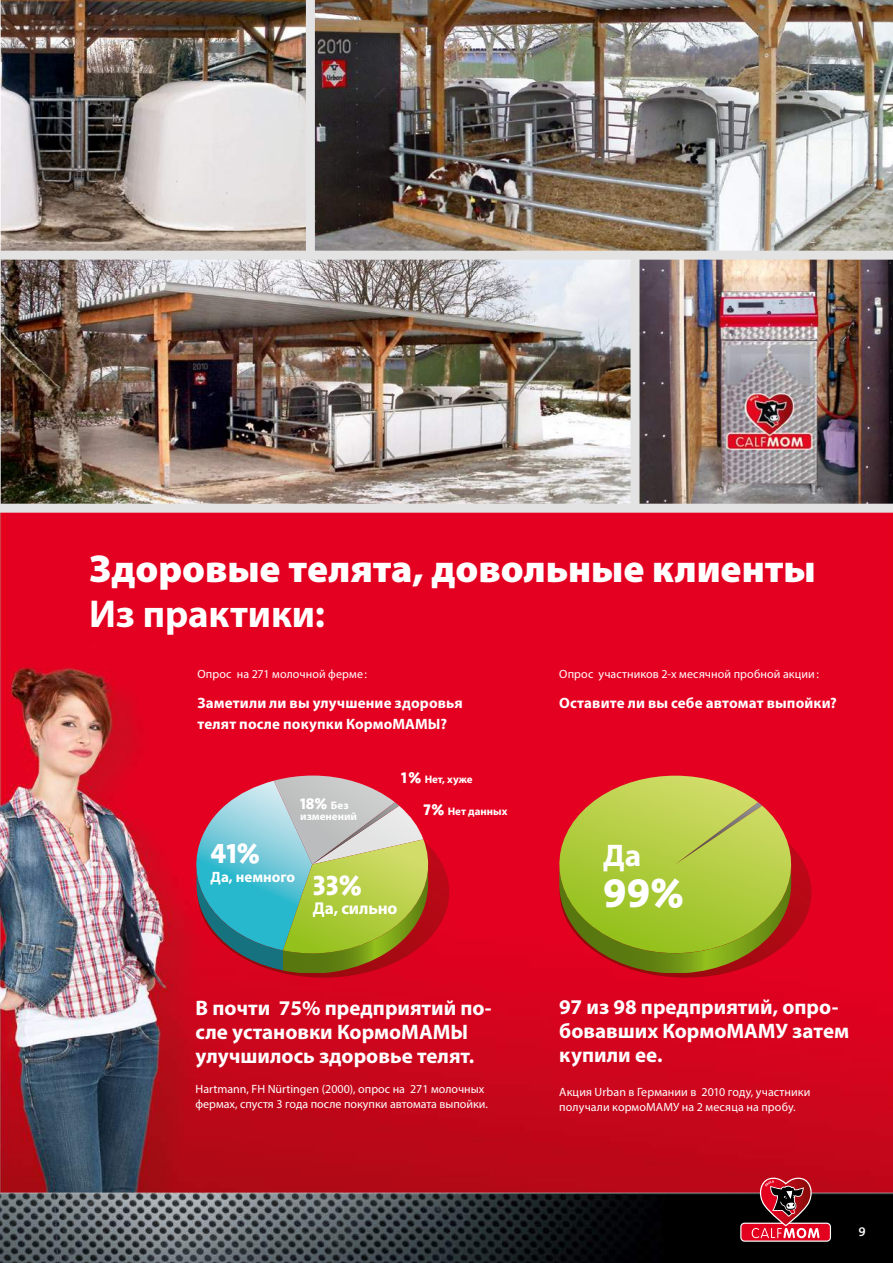
<style>
.page{position:relative;width:893px;height:1263px;background:#fff}
.page>*{position:absolute;margin:0;border:0;box-sizing:border-box;transform-origin:0 0}
.t1{font:40.8px "The Sans Extra Bold Caps";color:#fff}
.t2{font:900 39px "Myriad Pro";color:#fff}
.t3{font:700 39px "Myriad Pro";letter-spacing:-.005em;color:#fff}
.t4{font:700 31.35px "Myriad Pro";color:#fff}
.t5{font:28.2px "The Sans Extra Bold Caps";color:#fff}
.t6{font:700 21px/24px "Myriad Pro";color:#fff}
.t7{font:700 17.25px "Myriad Pro";letter-spacing:-.01em;color:#fff}
.t8{font:15.6px "The Sans Extra Bold Caps";color:#fff}
.t9{font:700 15px/21px "Myriad Pro";letter-spacing:.01em;color:#fff}
.t10{font:12.75px "The Mix Semi Bold Caps";color:#fff}
.t11{font:12px/15px "Myriad Pro";letter-spacing:.005em;color:#fff}
.t12{font:700 10.95px "Myriad Pro";color:#fff}
.s1{font-family:"Myriad Pro";font-weight:700;font-size:10.95px}
.s2{font-family:"The Sans Extra Bold Caps";font-weight:400;font-size:15.6px}
</style>
<div class="page">
<img style="left:0;top:513px;width:893px;height:635px">
<img style="left:639px;top:260px;width:254px;height:244px">
<img style="left:1px;top:260px;width:629px;height:244px">
<img style="left:1px;top:0;width:892px;height:251px">
<svg style="left:470px;top:486px;width:2px;height:6px"></svg>
<div style="left:0;top:504px;width:893px;height:9px;background:#e3e3e3"></div>
<div style="left:0;top:251px;width:893px;height:9px;background:#e3e3e3"></div>
<div style="left:630px;top:255px;width:9px;height:253px;background:#e3e3e3"></div>
<div style="left:306px;top:0;width:9px;height:255px;background:#e3e3e3"></div>
<svg style="left:184px;top:775px;width:265px;height:203px"></svg>
<svg style="left:559px;top:802px;width:252px;height:176px"></svg>
<svg style="left:546px;top:776px;width:258px;height:177px"></svg>
<img style="left:0;top:1148px;width:893px;height:115px">
<svg style="left:740px;top:1222px;width:91px;height:20px"></svg>
<div style="left:741px;top:1224px;width:89px;height:16px;background:#e3001f;border-radius:3px"></div>
<svg style="left:752px;top:1176px;width:67px;height:62px"></svg>
<h2 class="t2" style="left:89px;top:547px;width:728px">Здоровые телята, довольные клиенты</h2>
<h2 class="t3" style="left:89px;top:588px;width:237px">Из практики:</h2>
<p class="t11" style="left:198px;top:667px;width:171px">Опрос на 271 молочной ферме:</p>
<p class="t9" style="left:198px;top:692px;width:267px">Заметили ли вы улучшение здоровья телят после покупки КормоМАМЫ?</p>
<h3 class="t8" style="left:300px;top:791px;width:50px">18% <span class="s1">Без</span></h3>
<p class="t12" style="left:300px;top:810px;width:59px">изменений</p>
<p class="t12" style="left:401px;top:772px;width:73px"><span class="s2">1%</span> Нет, хуже</p>
<p class="t12" style="left:424px;top:804px;width:85px"><span class="s2">7%</span> Нет данных</p>
<h3 class="t5" style="left:211px;top:829px;width:51px">41%</h3>
<p class="t9" style="left:211px;top:865px;width:86px">Да, немного</p>
<h3 class="t5" style="left:313px;top:861px;width:51px">33%</h3>
<h3 class="t7" style="left:313px;top:896px;width:86px">Да, сильно</h3>
<h3 class="t6" style="left:196px;top:995px;width:297px">В почти 75% предприятий по&shy;сле установки КормоМАМЫ улучшилось здоровье телят.</h3>
<p class="t11" style="left:196px;top:1081px;width:294px">Hartmann, FH Nürtingen (2000), опрос на 271 молочных фермах, спустя 3 года после покупки автомата выпойки.</p>
<p class="t11" style="left:559px;top:667px;width:261px">Опрос участников 2-х месячной пробной акции:</p>
<p class="t9" style="left:559px;top:692px;width:279px">Оставите ли вы себе автомат выпойки?</p>
<h3 class="t4" style="left:603px;top:835px;width:40px">Да</h3>
<h1 class="t1" style="left:603px;top:859px;width:82px">99%</h1>
<h3 class="t6" style="left:559px;top:994px;width:291px">97 из 98 предприятий, опро&shy;бовавших КормоМАМУ затем купили ее.</h3>
<p class="t11" style="left:559px;top:1084px;width:253px">Акция Urban в Германии в 2010 году, участники получали кормоМАМУ на 2 месяца на пробу.</p>
<p class="t10" style="left:858px;top:1221px;width:9px">9</p>
</div>
